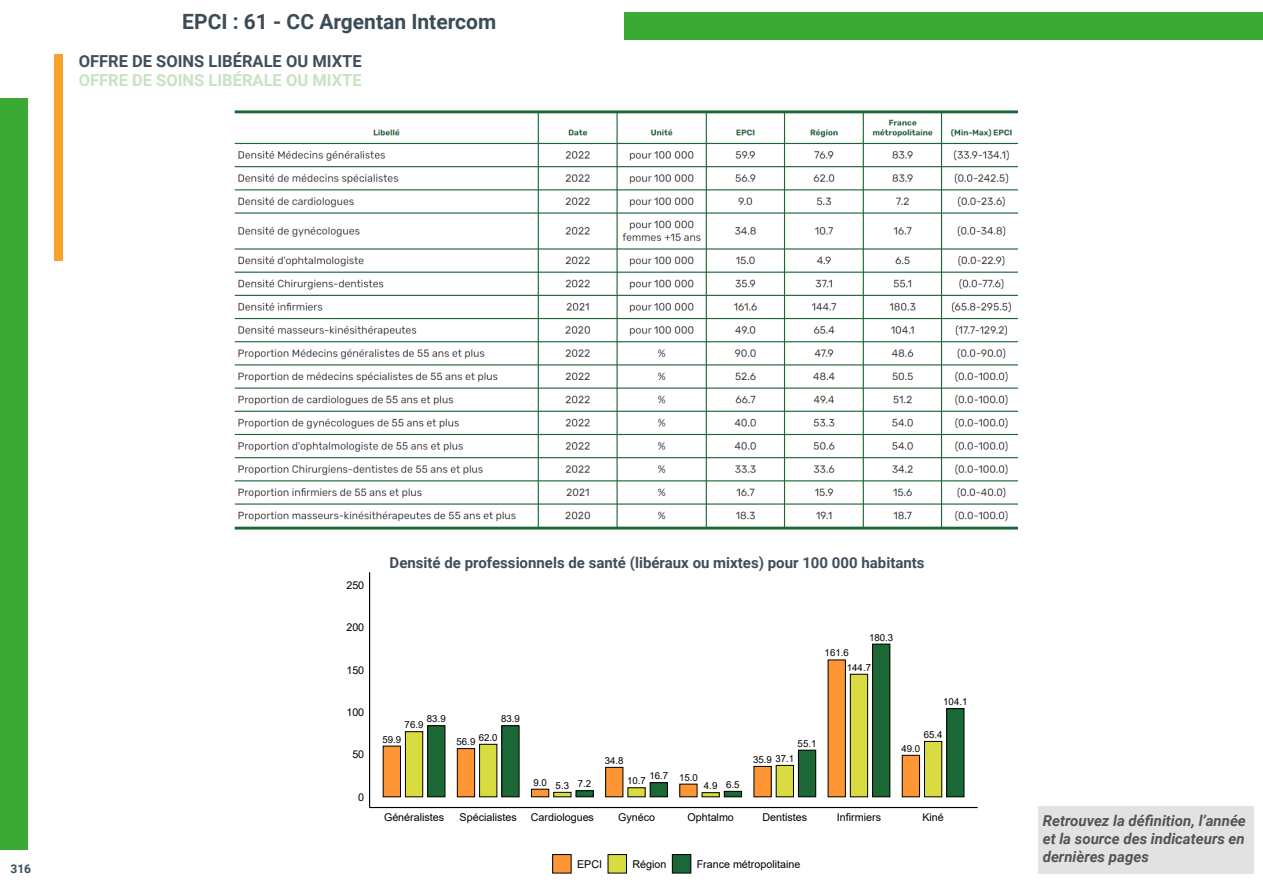
<style>
.page{position:relative;width:1263px;height:893px;background:#fff}
.page>*{position:absolute;margin:0;border:0;box-sizing:border-box;transform-origin:0 0}
.t1{font:700 21px "Roboto";color:#3c4c56}
.t2{font:700 16.5px "Roboto";color:#414e59}
.t3{font:700 16.5px "Roboto";color:#c7e3c1}
.t4{font:italic 700 15px/18px "Roboto";color:#515250;text-align:justify}
.t5{font:700 15px "Roboto";color:#414e59}
.t6{font:700 12px "Roboto";color:#3c4c56}
.t7{font:10.8px "Arial";color:#000}
.t8{font:9.6px "Arial";color:#000}
</style>
<div class="page">
<div style="left:624px;top:13px;width:639px;height:27px;background:#3aaa35"></div>
<div style="left:1px;top:99px;width:27px;height:751px;background:#3aaa35"></div>
<div style="left:54px;top:54px;width:9px;height:206px;background:#f7a22c"></div>
<img style="left:234px;top:110px;width:784px;height:420px">
<div style="left:383px;top:746px;width:17px;height:51px;background:#ff9635"></div>
<div style="left:457px;top:749px;width:18px;height:48px;background:#ff9635"></div>
<div style="left:457px;top:749px;width:18px;height:48px;border:1px solid #000"></div>
<div style="left:531px;top:789px;width:18px;height:8px;background:#ff9635"></div>
<div style="left:606px;top:767px;width:17px;height:30px;background:#ff9635"></div>
<div style="left:680px;top:784px;width:17px;height:13px;background:#ff9635"></div>
<div style="left:754px;top:766px;width:17px;height:31px;background:#ff9635"></div>
<div style="left:828px;top:660px;width:17px;height:137px;background:#ff9635"></div>
<div style="left:902px;top:755px;width:17px;height:42px;background:#ff9635"></div>
<div style="left:405px;top:732px;width:18px;height:65px;background:#d8dc40"></div>
<div style="left:405px;top:732px;width:18px;height:65px;border:1px solid #000"></div>
<div style="left:480px;top:744px;width:17px;height:53px;background:#d8dc40"></div>
<div style="left:554px;top:792px;width:17px;height:5px;background:#d8dc40"></div>
<div style="left:554px;top:792px;width:17px;height:5px;border:1px solid #000"></div>
<div style="left:628px;top:788px;width:17px;height:9px;background:#d8dc40"></div>
<div style="left:776px;top:765px;width:17px;height:32px;background:#d8dc40"></div>
<div style="left:850px;top:674px;width:18px;height:123px;background:#d8dc40"></div>
<div style="left:850px;top:674px;width:18px;height:123px;border:1px solid #000"></div>
<div style="left:924px;top:741px;width:18px;height:56px;background:#d8dc40"></div>
<div style="left:924px;top:741px;width:18px;height:56px;border:1px solid #000"></div>
<div style="left:428px;top:726px;width:17px;height:71px;background:#1b6836"></div>
<div style="left:428px;top:726px;width:17px;height:71px;border:1px solid #000"></div>
<div style="left:502px;top:726px;width:17px;height:71px;background:#1b6836"></div>
<div style="left:576px;top:791px;width:17px;height:6px;background:#1b6836"></div>
<div style="left:576px;top:791px;width:17px;height:6px;border:1px solid #000"></div>
<div style="left:650px;top:783px;width:17px;height:14px;background:#1b6836"></div>
<div style="left:650px;top:783px;width:17px;height:14px;border:1px solid #000"></div>
<div style="left:724px;top:791px;width:17px;height:6px;background:#1b6836"></div>
<div style="left:724px;top:791px;width:17px;height:6px;border:1px solid #000"></div>
<div style="left:798px;top:750px;width:18px;height:47px;background:#1b6836"></div>
<div style="left:798px;top:750px;width:18px;height:47px;border:1px solid #000"></div>
<div style="left:872px;top:644px;width:18px;height:153px;background:#1b6836"></div>
<div style="left:872px;top:644px;width:18px;height:153px;border:1px solid #000"></div>
<div style="left:947px;top:709px;width:17px;height:88px;background:#1b6836"></div>
<div style="left:947px;top:709px;width:17px;height:88px;border:1px solid #000"></div>
<hr style="left:369px;top:572px;width:1px;height:235px;background:#000">
<hr style="left:370px;top:807px;width:607px;height:1px;background:#000">
<div style="left:553px;top:854px;width:18px;height:19px;background:#ff9635"></div>
<div style="left:608px;top:854px;width:18px;height:19px;background:#d8dc40"></div>
<div style="left:672px;top:854px;width:19px;height:19px;background:#1b6836"></div>
<div style="left:672px;top:854px;width:19px;height:19px;border:1px solid #000"></div>
<div style="left:1038px;top:806px;width:216px;height:68px;background:#e2e2e2"></div>
<p class="t1" style="left:182px;top:7px;width:315px">EPCI : 61 - CC Argentan Intercom</p>
<p class="t2" style="left:79px;top:49px;width:285px">OFFRE DE SOINS LIBÉRALE OU MIXTE</p>
<p class="t3" style="left:79px;top:68px;width:285px">OFFRE DE SOINS LIBÉRALE OU MIXTE</p>
<p class="t6" style="left:11px;top:860px;width:22px">316</p>
<p class="t7" style="left:346px;top:578px;width:19px">250</p>
<p class="t7" style="left:346px;top:620px;width:19px">200</p>
<p class="t7" style="left:346px;top:662px;width:19px">150</p>
<p class="t7" style="left:346px;top:705px;width:19px">100</p>
<p class="t7" style="left:352px;top:747px;width:13px">50</p>
<p class="t7" style="left:358px;top:789px;width:7px">0</p>
<p class="t5" style="left:390px;top:552px;width:536px">Densité de professionnels de santé (libéraux ou mixtes) pour 100 000 habitants</p>
<p class="t8" style="left:825px;top:646px;width:26px">161.6</p>
<p class="t8" style="left:869px;top:631px;width:26px">180.3</p>
<p class="t8" style="left:427px;top:712px;width:20px">83.9</p>
<p class="t8" style="left:501px;top:712px;width:20px">83.9</p>
<p class="t8" style="left:405px;top:718px;width:20px">76.9</p>
<p class="t8" style="left:479px;top:731px;width:20px">62.0</p>
<p class="t8" style="left:382px;top:733px;width:20px">59.9</p>
<p class="t8" style="left:457px;top:735px;width:20px">56.9</p>
<p class="t8" style="left:533px;top:776px;width:15px">9.0</p>
<p class="t8" style="left:556px;top:779px;width:15px">5.3</p>
<p class="t8" style="left:578px;top:777px;width:15px">7.2</p>
<p class="t8" style="left:798px;top:737px;width:20px">55.1</p>
<p class="t8" style="left:605px;top:754px;width:20px">34.8</p>
<p class="t8" style="left:775px;top:752px;width:20px">37.1</p>
<p class="t8" style="left:753px;top:753px;width:20px">35.9</p>
<p class="t8" style="left:649px;top:769px;width:20px">16.7</p>
<p class="t8" style="left:627px;top:774px;width:20px">10.7</p>
<p class="t8" style="left:679px;top:771px;width:20px">15.0</p>
<p class="t8" style="left:704px;top:779px;width:15px">4.9</p>
<p class="t8" style="left:726px;top:778px;width:15px">6.5</p>
<p class="t8" style="left:847px;top:661px;width:26px">144.7</p>
<p class="t8" style="left:943px;top:695px;width:26px">104.1</p>
<p class="t8" style="left:924px;top:728px;width:20px">65.4</p>
<p class="t8" style="left:901px;top:742px;width:20px">49.0</p>
<p class="t7" style="left:384px;top:809px;width:62px">Généralistes</p>
<p class="t7" style="left:460px;top:809px;width:59px">Spécialistes</p>
<p class="t7" style="left:531px;top:809px;width:65px">Cardiologues</p>
<p class="t7" style="left:618px;top:809px;width:38px">Gynéco</p>
<p class="t7" style="left:687px;top:809px;width:48px">Ophtalmo</p>
<p class="t7" style="left:762px;top:809px;width:46px">Dentistes</p>
<p class="t7" style="left:837px;top:809px;width:46px">Infirmiers</p>
<p class="t7" style="left:922px;top:809px;width:23px">Kiné</p>
<p class="t7" style="left:577px;top:856px;width:27px">EPCI</p>
<p class="t7" style="left:632px;top:856px;width:36px">Région</p>
<p class="t7" style="left:697px;top:856px;width:105px">France métropolitaine</p>
<p class="t4" style="left:1043px;top:811px;width:205px">Retrouvez la définition, l’année et la source des indicateurs en dernières pages</p>
</div>
